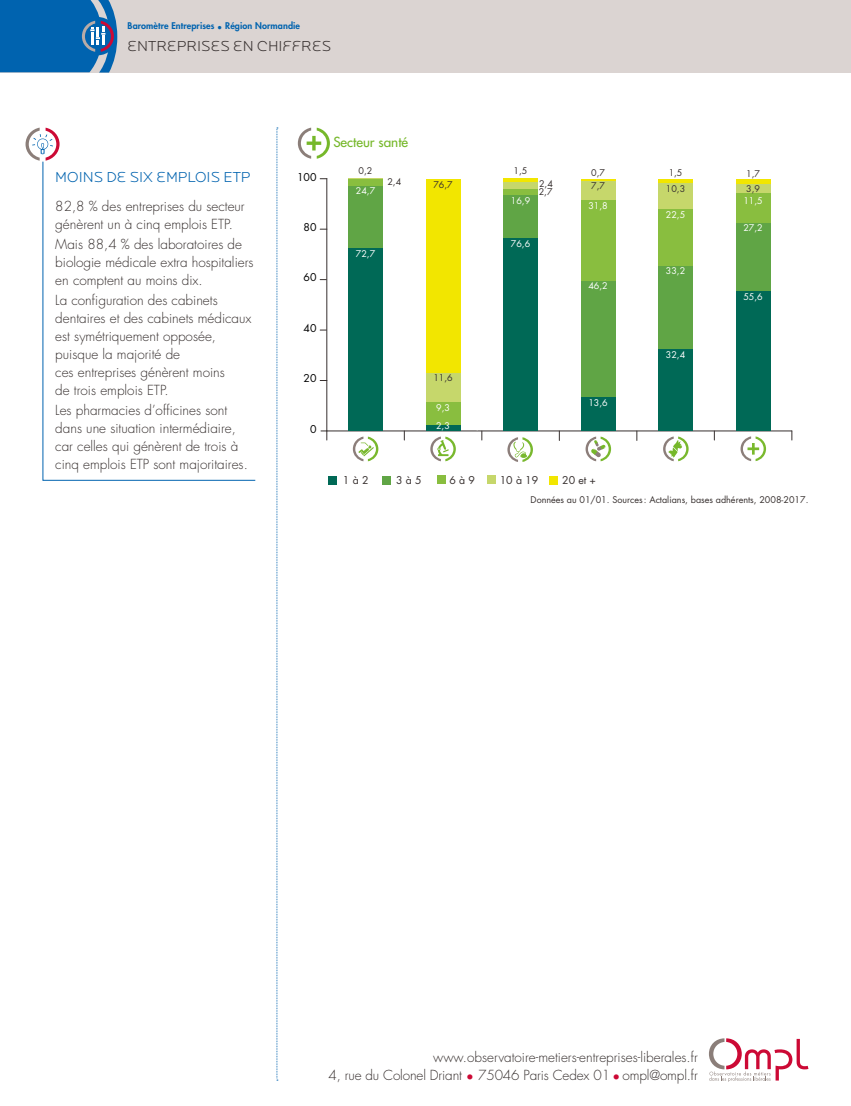
<style>
.page{position:relative;width:851px;height:1106px;background:#fff}
.page>*{position:absolute;margin:0;border:0;box-sizing:border-box;transform-origin:0 0}
.t1{font:300 15px "Locator Display";color:#37302f}
.t2{font:300 15px "Locator Display";color:#0063af}
.t3{font:300 13.5px/18px "Futura Std";color:#37302f}
.t4{font:500 13.5px "Futura Std";color:#76b82a}
.t5{font:10.5px "Futura Std";color:#37302f}
.t6{font:10.5px "Futura Std";color:#000}
.t7{font:9px "Futura Std";color:#37302f}
.t8{font:9px "Futura Std";color:#fff}
.t9{font:800 9px "Futura Std";letter-spacing:.01em;color:#0063af}
.s1{color:#cc0935}
</style>
<div class="page">
<div style="left:0;top:0;width:850px;height:72px;background:#dbd4d2"></div>
<svg style="left:0;top:0;width:117px;height:73px;background:#186cb0"></svg>
<svg style="left:276px;top:128px;width:2px;height:952px;background:#c4daec"></svg>
<svg style="left:709px;top:1038px;width:99px;height:43px"></svg>
<svg style="left:298px;top:128px;width:32px;height:31px"></svg>
<hr style="left:327px;top:431px;width:464px;height:1px;background:#37302f">
<hr style="left:326px;top:179px;width:1px;height:252px;background:#37302f">
<svg style="left:321px;top:431px;width:6px;height:9px"></svg>
<div style="left:348px;top:247px;width:35px;height:184px;background:#006956"></div>
<div style="left:425px;top:425px;width:35px;height:6px;background:#006956"></div>
<div style="left:503px;top:238px;width:35px;height:193px;background:#006956"></div>
<div style="left:580px;top:396px;width:35px;height:35px;background:#006956"></div>
<div style="left:658px;top:349px;width:35px;height:82px;background:#006956"></div>
<div style="left:735px;top:291px;width:35px;height:140px;background:#006956"></div>
<div style="left:348px;top:185px;width:35px;height:62px;background:#60a545"></div>
<div style="left:503px;top:195px;width:35px;height:43px;background:#60a545"></div>
<div style="left:580px;top:280px;width:35px;height:116px;background:#60a545"></div>
<div style="left:658px;top:265px;width:35px;height:84px;background:#60a545"></div>
<div style="left:735px;top:222px;width:35px;height:69px;background:#60a545"></div>
<div style="left:348px;top:179px;width:35px;height:6px;background:#89be3f"></div>
<div style="left:425px;top:402px;width:35px;height:23px;background:#89be3f"></div>
<div style="left:503px;top:188px;width:35px;height:7px;background:#89be3f"></div>
<div style="left:580px;top:200px;width:35px;height:80px;background:#89be3f"></div>
<div style="left:658px;top:209px;width:35px;height:56px;background:#89be3f"></div>
<div style="left:735px;top:193px;width:35px;height:29px;background:#89be3f"></div>
<hr style="left:348px;top:179px;width:35px;height:1px;background:#c6d76b">
<div style="left:425px;top:372px;width:35px;height:30px;background:#c6d76b"></div>
<div style="left:503px;top:182px;width:35px;height:6px;background:#c6d76b"></div>
<div style="left:580px;top:180px;width:35px;height:20px;background:#c6d76b"></div>
<div style="left:658px;top:183px;width:35px;height:26px;background:#c6d76b"></div>
<div style="left:735px;top:183px;width:35px;height:10px;background:#c6d76b"></div>
<div style="left:425px;top:179px;width:35px;height:193px;background:#f2e600"></div>
<hr style="left:503px;top:178px;width:35px;height:4px;background:#f2e600">
<hr style="left:580px;top:179px;width:35px;height:1px;background:#f2e600">
<hr style="left:658px;top:179px;width:35px;height:4px;background:#f2e600">
<hr style="left:735px;top:179px;width:35px;height:4px;background:#f2e600">
<svg style="left:740px;top:436px;width:26px;height:25px"></svg>
<svg style="left:663px;top:436px;width:25px;height:25px"></svg>
<svg style="left:585px;top:436px;width:26px;height:25px"></svg>
<svg style="left:507px;top:437px;width:26px;height:25px"></svg>
<svg style="left:430px;top:436px;width:26px;height:25px"></svg>
<svg style="left:353px;top:436px;width:25px;height:25px"></svg>
<div style="left:549px;top:476px;width:8px;height:8px;background:#f2e600"></div>
<div style="left:487px;top:475px;width:8px;height:9px;background:#c6d76b"></div>
<div style="left:437px;top:476px;width:8px;height:8px;background:#89be3f"></div>
<div style="left:382px;top:476px;width:8px;height:8px;background:#60a545"></div>
<div style="left:328px;top:476px;width:8px;height:8px;background:#006956"></div>
<svg style="left:26px;top:128px;width:34px;height:33px"></svg>
<svg style="left:42px;top:161px;width:214px;height:320px"></svg>
<p class="t9" style="left:128px;top:20px;width:174px">Baromètre Entreprises • Région Normandie</p>
<p class="t1" style="left:128px;top:37px;width:205px">ENTREPRISES EN CHIFFRES</p>
<p class="t2" style="left:55px;top:168px;width:196px">MOINS DE SIX EMPLOIS ETP</p>
<p class="t3" style="left:55px;top:197px;width:191px">82,8 % des entreprises du secteur génèrent un à cinq emplois ETP.</p>
<p class="t3" style="left:55px;top:235px;width:200px">Mais 88,4 % des laboratoires de biologie médicale extra hospitaliers en comptent au moins dix.</p>
<p class="t3" style="left:55px;top:291px;width:198px">La configuration des cabinets dentaires et des cabinets médicaux est symétriquement opposée, puisque la majorité de<br>ces entreprises génèrent moins<br>de trois emplois ETP.</p>
<p class="t3" style="left:55px;top:401px;width:194px">Les pharmacies d’officines sont dans une situation intermédiaire, car celles qui génèrent de trois à cinq emplois ETP sont majoritaires.</p>
<p class="t4" style="left:333px;top:134px;width:76px">Secteur santé</p>
<p class="t6" style="left:297px;top:170px;width:21px">100</p>
<p class="t7" style="left:358px;top:165px;width:15px">0,2</p>
<p class="t8" style="left:356px;top:185px;width:21px">24,7</p>
<p class="t7" style="left:387px;top:176px;width:15px">2,4</p>
<p class="t7" style="left:433px;top:179px;width:21px">76,7</p>
<p class="t7" style="left:513px;top:165px;width:15px">1,5</p>
<p class="t7" style="left:591px;top:167px;width:15px">0,7</p>
<p class="t7" style="left:668px;top:167px;width:15px">1,5</p>
<p class="t7" style="left:746px;top:168px;width:15px">1,7</p>
<p class="t7" style="left:539px;top:178px;width:15px">2,4</p>
<p class="t7" style="left:591px;top:180px;width:15px">7,7</p>
<p class="t7" style="left:665px;top:183px;width:21px">10,3</p>
<p class="t7" style="left:746px;top:183px;width:15px">3,9</p>
<p class="t7" style="left:538px;top:186px;width:15px">2,7</p>
<p class="t8" style="left:511px;top:195px;width:21px">16,9</p>
<p class="t8" style="left:743px;top:195px;width:21px">11,5</p>
<p class="t8" style="left:588px;top:200px;width:21px">31,8</p>
<p class="t8" style="left:665px;top:209px;width:21px">22,5</p>
<p class="t6" style="left:303px;top:220px;width:14px">80</p>
<p class="t8" style="left:743px;top:222px;width:21px">27,2</p>
<p class="t8" style="left:356px;top:247px;width:21px">72,7</p>
<p class="t8" style="left:511px;top:238px;width:21px">76,6</p>
<p class="t6" style="left:303px;top:271px;width:14px">60</p>
<p class="t8" style="left:588px;top:280px;width:21px">46,2</p>
<p class="t8" style="left:665px;top:265px;width:21px">33,2</p>
<p class="t8" style="left:743px;top:290px;width:21px">55,6</p>
<p class="t6" style="left:303px;top:321px;width:14px">40</p>
<p class="t8" style="left:665px;top:349px;width:21px">32,4</p>
<p class="t6" style="left:303px;top:372px;width:14px">20</p>
<p class="t7" style="left:433px;top:372px;width:21px">11,6</p>
<p class="t8" style="left:436px;top:401px;width:15px">9,3</p>
<p class="t8" style="left:588px;top:396px;width:21px">13,6</p>
<p class="t6" style="left:310px;top:422px;width:8px">0</p>
<p class="t8" style="left:436px;top:420px;width:15px">2,3</p>
<p class="t5" style="left:343px;top:473px;width:27px">1 à 2</p>
<p class="t5" style="left:396px;top:473px;width:27px">3 à 5</p>
<p class="t5" style="left:449px;top:473px;width:27px">6 à 9</p>
<p class="t5" style="left:499px;top:473px;width:40px">10 à 19</p>
<p class="t5" style="left:562px;top:473px;width:35px">20 et +</p>
<p class="t7" style="left:530px;top:493px;width:279px">Données au 01/01. Sources: Actalians, bases adhérents, 2008-2017.</p>
<p class="t3" style="left:328px;top:1048px;width:371px;text-align:right">www.observatoire-metiers-entreprises-liberales.fr<br>4, rue du Colonel Driant <span class="s1">•</span> 75046 Paris Cedex 01 <span class="s1">•</span> ompl@ompl.fr</p>
</div>
